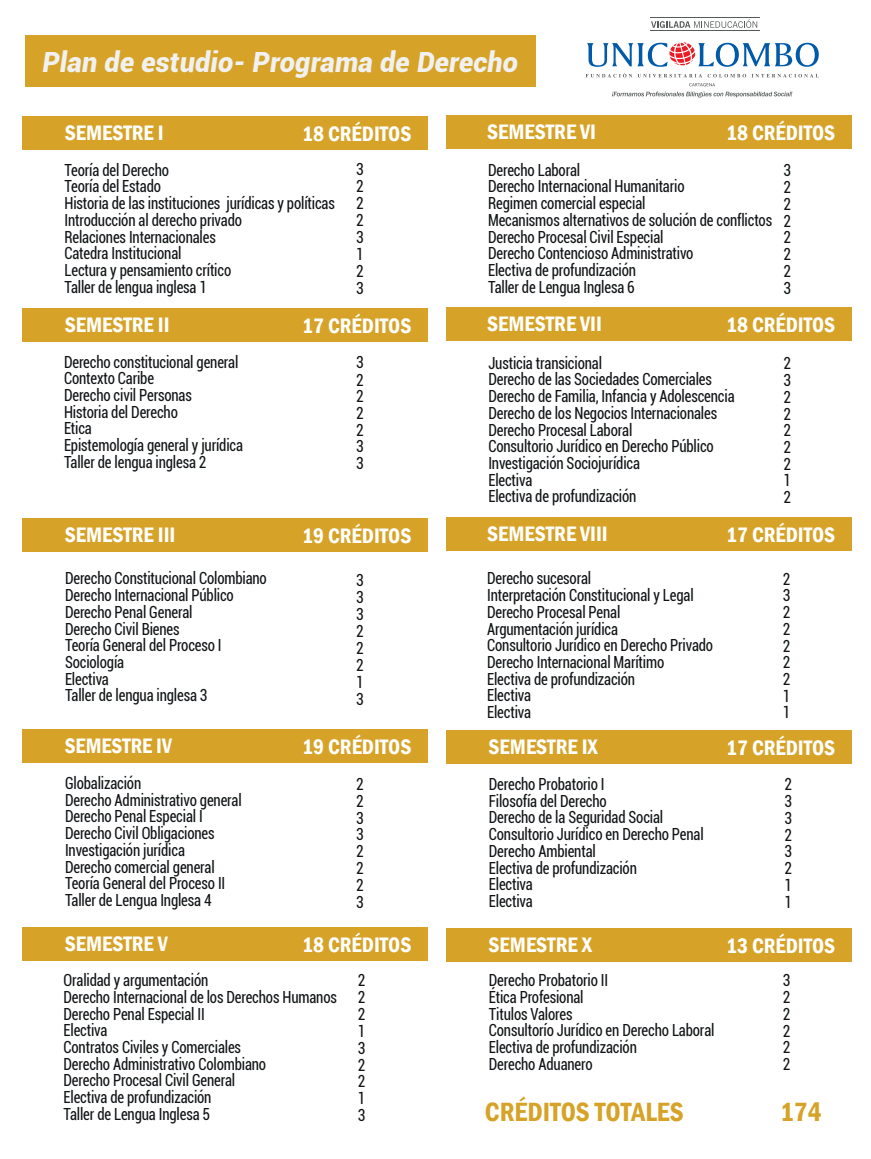
<style>
.page{position:relative;width:871px;height:1159px;background:#fff}
.page>*{position:absolute;margin:0;border:0;box-sizing:border-box;transform-origin:0 0}
.t1{font:italic 900 27.9px "Roboto";letter-spacing:.01em;color:#f0f1f0}
.t2{font:600 condensed 27.15px "Franklin Gothic";color:#d6a328}
.t3{font:600 condensed 21.6px "Franklin Gothic";color:#fff}
.t4{font:condensed 16.65px/16.6px "Roboto";letter-spacing:-.01em;color:#111416;scale:.88 1}
</style>
<div class="page">
<div style="left:22px;top:116px;width:406px;height:34px;background:#d6a328"></div>
<div style="left:446px;top:115px;width:405px;height:34px;background:#d6a328"></div>
<div style="left:22px;top:308px;width:406px;height:34px;background:#d6a328"></div>
<div style="left:446px;top:307px;width:405px;height:34px;background:#d6a328"></div>
<div style="left:22px;top:518px;width:406px;height:34px;background:#d6a328"></div>
<div style="left:22px;top:729px;width:406px;height:34px;background:#d6a328"></div>
<div style="left:446px;top:517px;width:405px;height:34px;background:#d6a328"></div>
<div style="left:446px;top:730px;width:405px;height:34px;background:#d6a328"></div>
<div style="left:22px;top:927px;width:406px;height:34px;background:#d6a328"></div>
<div style="left:446px;top:928px;width:405px;height:34px;background:#d6a328"></div>
<div style="left:26px;top:35px;width:510px;height:51px;background:#d6a328"></div>
<svg style="left:586px;top:73px;width:231px;height:4px"></svg>
<svg style="left:587px;top:42px;width:232px;height:25px"></svg>
<svg style="left:689px;top:83px;width:26px;height:3px"></svg>
<svg style="left:612px;top:92px;width:180px;height:5px"></svg>
<hr style="left:650px;top:17px;width:109px;height:1px;background:#575a5b">
<hr style="left:650px;top:30px;width:109px;height:1px;background:#575a5b">
<svg style="left:651px;top:19px;width:106px;height:9px"></svg>
<h1 class="t1" style="left:42px;top:42px;width:477px">Plan de estudio- Programa de Derecho</h1>
<p class="t3" style="left:65px;top:118px;width:100px">SEMESTRE I</p>
<p class="t3" style="left:302px;top:119px;width:111px">18 CRÉDITOS</p>
<p class="t3" style="left:487px;top:118px;width:110px">SEMESTRE VI</p>
<p class="t3" style="left:726px;top:119px;width:111px">18 CRÉDITOS</p>
<p class="t4" style="left:64px;top:161px;width:309px">Teoría del Derecho<br>Teoría del Estado<br>Historia de las instituciones jurídicas y políticas<br>Introducción al derecho privado<br>Relaciones Internacionales<br>Catedra Institucional<br>Lectura y pensamiento crítico<br>Taller de lengua inglesa 1</p>
<p class="t4" style="left:488px;top:161px;width:324px">Derecho Laboral<br>Derecho Internacional Humanitario<br>Regimen comercial especial<br>Mecanismos alternativos de solución de conflictos<br>Derecho Procesal Civil Especial<br>Derecho Contencioso Administrativo<br>Electiva de profundización<br>Taller de Lengua Inglesa 6</p>
<p class="t4" style="left:356px;top:160px;width:10px;text-align:justify">3<br>2<br>2<br>2<br>3<br>1<br>2<br>3</p>
<p class="t4" style="left:783px;top:161px;width:10px;text-align:justify">3<br>2<br>2<br>2<br>2<br>2<br>2<br>3</p>
<p class="t3" style="left:65px;top:310px;width:106px">SEMESTRE II</p>
<p class="t3" style="left:302px;top:311px;width:111px">17 CRÉDITOS</p>
<p class="t3" style="left:487px;top:310px;width:116px">SEMESTRE VII</p>
<p class="t3" style="left:726px;top:311px;width:111px">18 CRÉDITOS</p>
<p class="t4" style="left:64px;top:353px;width:205px">Derecho constitucional general<br>Contexto Caribe<br>Derecho civil Personas<br>Historia del Derecho<br>Etica<br>Epistemología general y jurídica<br>Taller de lengua inglesa 2</p>
<p class="t4" style="left:488px;top:354px;width:281px">Justicia transicional<br>Derecho de las Sociedades Comerciales<br>Derecho de Familia, Infancia y Adolescencia<br>Derecho de los Negocios Internacionales<br>Derecho Procesal Laboral<br>Consultorio Jurídico en Derecho Público<br>Investigación Sociojurídica<br>Electiva<br>Electiva de profundización</p>
<p class="t4" style="left:783px;top:354px;width:10px;text-align:justify">2<br>3<br>2<br>2<br>2<br>2<br>2<br>1<br>2</p>
<p class="t4" style="left:356px;top:352px;width:10px;line-height:18px">3<br>2</p>
<p class="t4" style="left:356px;top:388px;width:10px;text-align:justify">2<br>2<br>2<br>3<br>3</p>
<p class="t3" style="left:65px;top:520px;width:112px">SEMESTRE III</p>
<p class="t3" style="left:302px;top:521px;width:111px">19 CRÉDITOS</p>
<p class="t3" style="left:487px;top:520px;width:122px">SEMESTRE VIII</p>
<p class="t3" style="left:726px;top:521px;width:111px">17 CRÉDITOS</p>
<p class="t4" style="left:65px;top:569px;width:231px">Derecho Constitucional Colombiano<br>Derecho Internacional Público<br>Derecho Penal General<br>Derecho Civil Bienes<br>Teoría General del Proceso I<br>Sociología<br>Electiva<br>Taller de lengua inglesa 3</p>
<p class="t4" style="left:487px;top:569px;width:258px">Derecho sucesoral<br>Interpretación Constitucional y Legal<br>Derecho Procesal Penal<br>Argumentación jurídica<br>Consultorio Jurídico en Derecho Privado<br>Derecho Internacional Marítimo<br>Electiva de profundización<br>Electiva<br>Electiva</p>
<p class="t4" style="left:356px;top:571px;width:10px;text-align:justify">3<br>3<br>3<br>2<br>2<br>2<br>1<br>3</p>
<p class="t4" style="left:782px;top:570px;width:10px;text-align:justify">2<br>3<br>2<br>2<br>2<br>2<br>2<br>1<br>1</p>
<p class="t3" style="left:65px;top:731px;width:108px">SEMESTRE IV</p>
<p class="t3" style="left:302px;top:732px;width:111px">19 CRÉDITOS</p>
<p class="t4" style="left:65px;top:774px;width:202px">Globalización<br>Derecho Administrativo general<br>Derecho Penal Especial I<br>Derecho Civil Obligaciones<br>Investigación jurídica<br>Derecho comercial general<br>Teoría General del Proceso II<br>Taller de Lengua Inglesa 4</p>
<p class="t4" style="left:356px;top:774px;width:10px;text-align:justify">2<br>2<br>3<br>3<br>2<br>2<br>2<br>3</p>
<p class="t3" style="left:489px;top:732px;width:111px">SEMESTRE IX</p>
<p class="t3" style="left:726px;top:733px;width:111px">17 CRÉDITOS</p>
<p class="t4" style="left:489px;top:775px;width:246px">Derecho Probatorio I<br>Filosofía del Derecho<br>Derecho de la Seguridad Social<br>Consultorio Jurídico en Derecho Penal<br>Derecho Ambiental<br>Electiva de profundización<br>Electiva<br>Electiva</p>
<p class="t4" style="left:784px;top:775px;width:10px;text-align:justify">2<br>3<br>3<br>2<br>3<br>2<br>1<br>1</p>
<p class="t3" style="left:65px;top:929px;width:105px">SEMESTRE V</p>
<p class="t3" style="left:302px;top:930px;width:111px">18 CRÉDITOS</p>
<p class="t3" style="left:489px;top:930px;width:105px">SEMESTRE X</p>
<p class="t3" style="left:726px;top:931px;width:111px">13 CRÉDITOS</p>
<p class="t4" style="left:64px;top:971px;width:312px">Oralidad y argumentación<br>Derecho Internacional de los Derechos Humanos<br>Derecho Penal Especial II<br>Electiva<br>Contratos Civiles y Comerciales<br>Derecho Administrativo Colombiano<br>Derecho Procesal Civil General<br>Electiva de profundización<br>Taller de Lengua Inglesa 5</p>
<p class="t4" style="left:489px;top:971px;width:258px">Derecho Probatorio II<br>Ética Profesional<br>Titulos Valores<br>Consultorío Jurídico en Derecho Laboral<br>Electiva de profundización<br>Derecho Aduanero</p>
<p class="t4" style="left:358px;top:971px;width:10px;text-align:justify">2<br>2<br>2<br>1<br>3<br>2<br>2<br>1<br>3</p>
<p class="t4" style="left:782px;top:971px;width:10px;text-align:justify">3<br>2<br>2<br>2<br>2<br>2</p>
<h2 class="t2" style="left:485px;top:1094px;width:200px">CRÉDITOS TOTALES</h2>
<h2 class="t2" style="left:780px;top:1094px;width:43px">174</h2>
</div>
